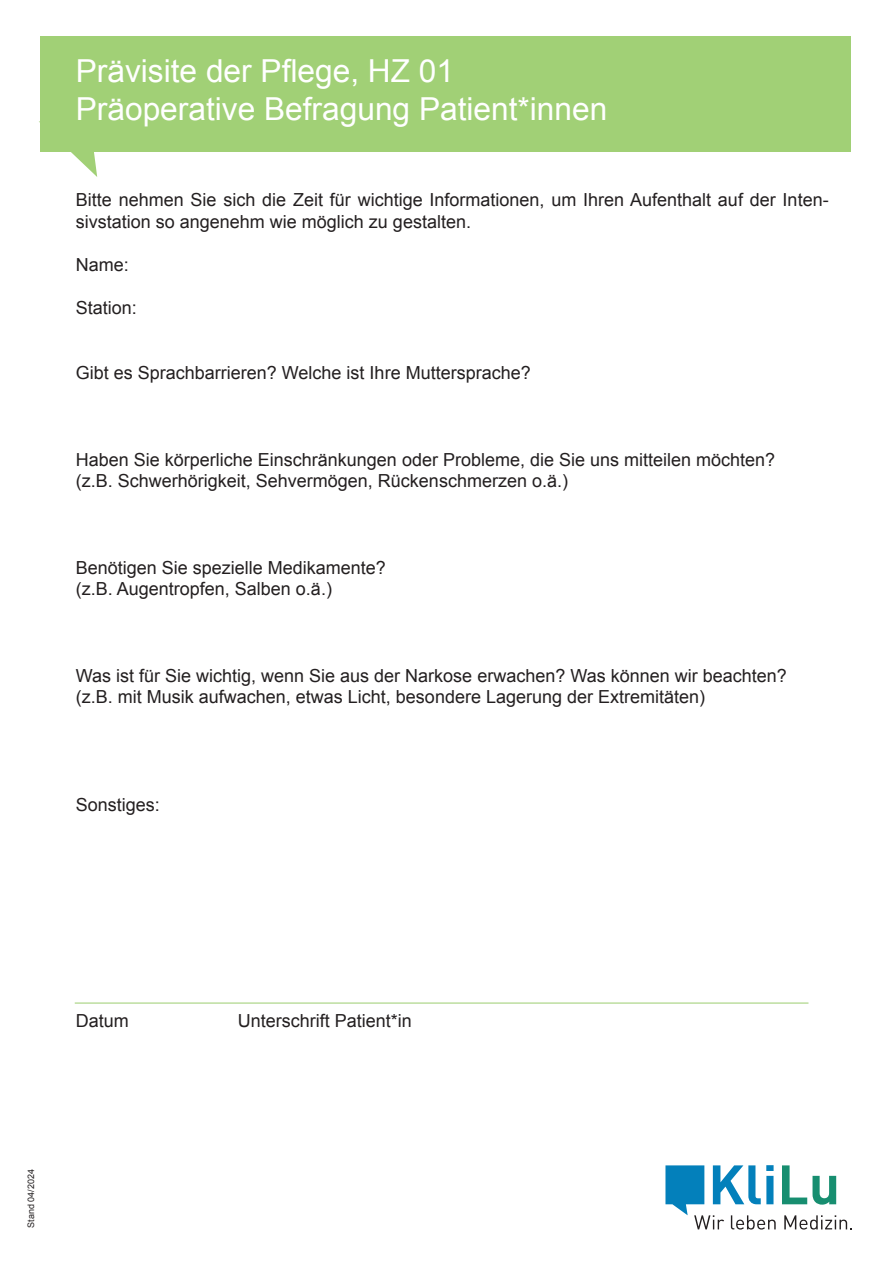
<style>
.page{position:relative;width:893px;height:1263px;background:#fff}
.page>*{position:absolute;margin:0;border:0;box-sizing:border-box;transform-origin:0 0}
.t1{font:31.65px/38px "Arial";color:#fff}
.t2{font:18px/21.6px "Arial";color:#231f20}
.t3{font:9px "Arial";color:#231f20}
</style>
<div class="page">
<svg style="left:39px;top:121px;width:58px;height:56px"></svg>
<div style="left:41px;top:36px;width:810px;height:116px;background:#a1d076"></div>
<svg style="left:782px;top:1165px;width:54px;height:39px"></svg>
<svg style="left:665px;top:1165px;width:111px;height:64px"></svg>
<svg style="left:784px;top:1215px;width:68px;height:14px"></svg>
<hr style="left:75px;top:1002px;width:733px;height:1px;background:#a1d076">
<h1 class="t1" style="left:76px;top:52px;width:533px">Prävisite der Pflege, HZ 01<br>Präoperative Befragung Patient*innen</h1>
<p class="t2" style="left:76px;top:190px;width:754px">Bitte nehmen Sie sich die Zeit für wichtige Informationen, um Ihren Aufenthalt auf der Inten&shy;sivstation so angenehm wie möglich zu gestalten.</p>
<p class="t2" style="left:76px;top:254px;width:55px">Name:</p>
<p class="t2" style="left:76px;top:298px;width:63px">Station:</p>
<p class="t2" style="left:76px;top:362px;width:456px">Gibt es Sprachbarrieren? Welche ist Ihre Muttersprache?</p>
<p class="t2" style="left:76px;top:449px;width:701px">Haben Sie körperliche Einschränkungen oder Probleme, die Sie uns mitteilen möchten? (z.B. Schwerhörigkeit, Sehvermögen, Rückenschmerzen o.ä.)</p>
<p class="t2" style="left:76px;top:557px;width:312px">Benötigen Sie spezielle Medikamente? (z.B. Augentropfen, Salben o.ä.)</p>
<p class="t2" style="left:76px;top:665px;width:712px">Was ist für Sie wichtig, wenn Sie aus der Narkose erwachen? Was können wir beachten? (z.B. mit Musik aufwachen, etwas Licht, besondere Lagerung der Extremitäten)</p>
<p class="t2" style="left:76px;top:794px;width:86px">Sonstiges:</p>
<p class="t2" style="left:76px;top:1010px;width:55px">Datum</p>
<p class="t2" style="left:238px;top:1010px;width:176px">Unterschrift Patient*in</p>
<p class="t3" style="left:25px;top:1228px;width:60px;rotate:-90deg">Stand 04/2024</p>
</div>
